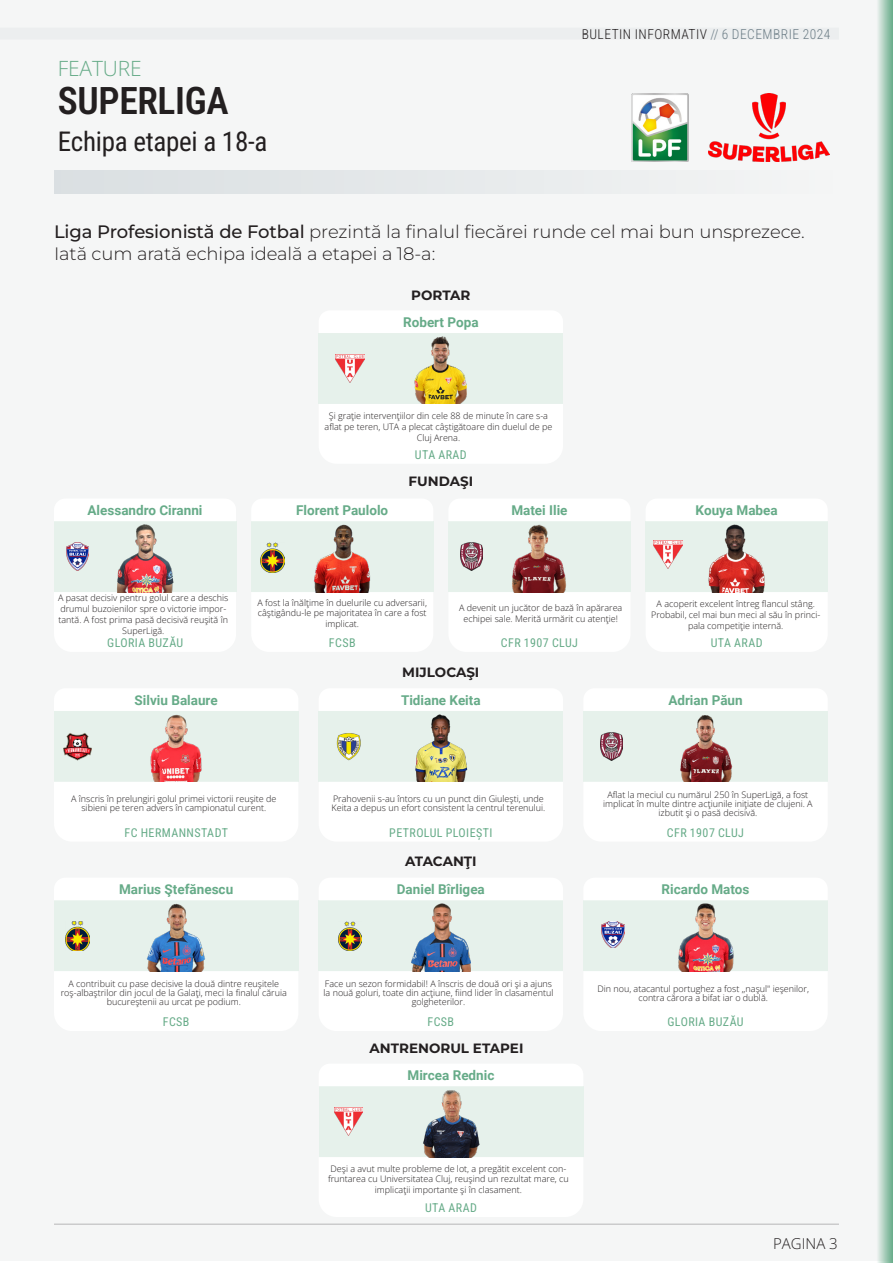
<style>
.page{position:relative;width:893px;height:1263px;background:#fff}
.page>*{position:absolute;margin:0;border:0;box-sizing:border-box;transform-origin:0 0}
.t1{font:600 37.5px "Roboto Condensed";letter-spacing:-.01em;color:#231f20}
.t2{font:27px "Roboto Condensed";letter-spacing:-.01em;color:#231f20}
.t3{font:300 21px "Open Sans";letter-spacing:-.01em;color:#66ab88}
.t4{font:300 18px "Montserrat";letter-spacing:-.005em;color:#231f20}
.t5{font:300 15px "Open Sans";color:#231f20}
.t6{font:700 13.5px "Roboto";color:#66ab88}
.t7{font:700 13.5px "Montserrat";color:#231f20}
.t8{font:300 13.5px "Roboto Condensed";letter-spacing:.035em;color:#231f20}
.t9{font:12px "Roboto Condensed";letter-spacing:.035em;color:#66ab88}
.t10{font:300 9px/10.8px "Open Sans";color:#231f20;text-align:center}
.s1{color:#6c7d86}
.s2{font-weight:500}
</style>
<div class="page">
<div style="left:0;top:0;width:893px;height:1261px;background:#f5f6f6"></div>
<div style="left:0;top:28px;width:839px;height:12px;background:#eceeef"></div>
<hr style="left:54px;top:1224px;width:785px;height:1px;background:#231f20">
<svg style="left:878px;top:0;width:15px;height:1263px"></svg>
<div style="left:54px;top:171px;width:785px;height:23px;background:linear-gradient(to right,#d9dfe1,#f4f5f5)"></div>
<img style="left:631px;top:94px;width:58px;height:67px">
<img style="left:708px;top:94px;width:122px;height:67px">
<div style="left:319px;top:333px;width:244px;height:71px;background:#e6f1eb"></div>
<div style="left:54px;top:522px;width:182px;height:71px;background:#e6f1eb"></div>
<div style="left:251px;top:521px;width:182px;height:72px;background:#e6f1eb"></div>
<div style="left:54px;top:711px;width:244px;height:70px;background:#e6f1eb"></div>
<div style="left:54px;top:901px;width:244px;height:71px;background:#e6f1eb"></div>
<div style="left:319px;top:1087px;width:264px;height:71px;background:#e6f1eb"></div>
<div style="left:319px;top:711px;width:244px;height:70px;background:#e6f1eb"></div>
<div style="left:319px;top:901px;width:244px;height:71px;background:#e6f1eb"></div>
<div style="left:583px;top:711px;width:245px;height:71px;background:#e6f1eb"></div>
<div style="left:583px;top:901px;width:245px;height:71px;background:#e6f1eb"></div>
<div style="left:448px;top:521px;width:182px;height:72px;background:#e6f1eb"></div>
<div style="left:646px;top:521px;width:182px;height:72px;background:#e6f1eb"></div>
<img style="left:411px;top:336px;width:60px;height:68px">
<img style="left:114px;top:524px;width:63px;height:68px">
<img style="left:312px;top:524px;width:61px;height:68px">
<img style="left:145px;top:714px;width:62px;height:68px">
<img style="left:147px;top:903px;width:59px;height:68px">
<img style="left:420px;top:1089px;width:62px;height:68px">
<img style="left:411px;top:714px;width:60px;height:68px">
<img style="left:411px;top:903px;width:59px;height:68px">
<img style="left:674px;top:714px;width:63px;height:68px">
<img style="left:674px;top:903px;width:63px;height:68px">
<img style="left:508px;top:524px;width:63px;height:68px">
<img style="left:707px;top:524px;width:60px;height:68px">
<img style="left:336px;top:354px;width:28px;height:29px">
<img style="left:66px;top:542px;width:23px;height:29px">
<img style="left:261px;top:542px;width:23px;height:30px">
<img style="left:64px;top:732px;width:27px;height:28px">
<img style="left:65px;top:921px;width:25px;height:29px">
<img style="left:334px;top:1107px;width:29px;height:29px">
<img style="left:336px;top:729px;width:27px;height:31px">
<img style="left:339px;top:921px;width:22px;height:29px">
<img style="left:600px;top:732px;width:22px;height:28px">
<img style="left:602px;top:921px;width:22px;height:26px">
<img style="left:461px;top:542px;width:22px;height:29px">
<img style="left:654px;top:540px;width:28px;height:28px">
<p class="t3" style="left:58px;top:54px;width:85px">FEATURE</p>
<p class="t1" style="left:58px;top:74px;width:172px">SUPERLIGA</p>
<p class="t2" style="left:58px;top:123px;width:211px">Echipa etapei a 18-a</p>
<p class="t8" style="left:582px;top:24px;width:250px">BULETIN INFORMATIV <span class="s1">// 6 DECEMBRIE 2024</span></p>
<p class="t4" style="left:54px;top:220px;width:752px"><span class="s2">Liga Profesionistă de Fotbal</span> prezintă la finalul fiecărei runde cel mai bun unsprezece.</p>
<p class="t4" style="left:54px;top:241px;width:383px">Iată cum arată echipa ideală a etapei a 18-a:</p>
<p class="t7" style="left:411px;top:285px;width:61px">PORTAR</p>
<p class="t6" style="left:403px;top:313px;width:77px">Robert Popa</p>
<p class="t10" style="left:325px;top:410px;width:229px">Şi graţie intervenţiilor din cele 88 de minute în care s-a aflat pe teren, UTA a plecat câştigătoare din duelul de pe<br>Cluj Arena.</p>
<p class="t9" style="left:415px;top:446px;width:53px">UTA ARAD</p>
<p class="t6" style="left:88px;top:501px;width:117px">Alessandro Ciranni</p>
<p class="t6" style="left:296px;top:501px;width:94px">Florent Paulolo</p>
<p class="t7" style="left:409px;top:472px;width:66px">FUNDAŞI</p>
<p class="t6" style="left:511px;top:501px;width:58px">Matei Ilie</p>
<p class="t6" style="left:696px;top:501px;width:84px">Kouya Mabea</p>
<p class="t10" style="left:58px;top:592px;width:172px">A pasat decisiv pentru golul care a deschis drumul buzoienilor spre o victorie impor&shy;tantă. A fost prima pasă decisivă reuşită în SuperLigă.</p>
<p class="t10" style="left:258px;top:597px;width:171px">A fost la înălţime în duelurile cu adversarii, câştigându-le pe majoritatea în care a fost implicat.</p>
<p class="t9" style="left:107px;top:634px;width:78px">GLORIA BUZĂU</p>
<p class="t9" style="left:329px;top:634px;width:28px">FCSB</p>
<p class="t10" style="left:459px;top:602px;width:165px">A devenit un jucător de bază în apărarea echipei sale. Merită urmărit cu atenţie!</p>
<p class="t10" style="left:651px;top:598px;width:171px">A acoperit excelent întreg flancul stâng.<br>Probabil, cel mai bun meci al său în princi&shy;pala competiţie internă.</p>
<p class="t9" style="left:501px;top:634px;width:79px">CFR 1907 CLUJ</p>
<p class="t9" style="left:711px;top:634px;width:53px">UTA ARAD</p>
<p class="t7" style="left:402px;top:663px;width:79px">MIJLOCAŞI</p>
<p class="t6" style="left:135px;top:691px;width:85px">Silviu Balaure</p>
<p class="t6" style="left:401px;top:691px;width:81px">Tidiane Keita</p>
<p class="t6" style="left:668px;top:691px;width:76px">Adrian Păun</p>
<p class="t10" style="left:71px;top:794px;width:207px;line-height:9px">A înscris în prelungiri golul primei victorii reuşite de sibieni pe teren advers în campionatul curent.</p>
<p class="t10" style="left:331px;top:794px;width:215px;line-height:9px;text-align:left">Prahovenii s-au întors cu un punct din Giuleşti, unde<br>Keita a depus un efort consistent la centrul terenului.</p>
<p class="t10" style="left:603px;top:790px;width:211px;line-height:9px">Aflat la meciul cu numărul 250 în SuperLigă, a fost implicat în multe dintre acţiunile iniţiate de clujeni. A izbutit şi o pasă decisivă.</p>
<p class="t9" style="left:125px;top:824px;width:105px">FC HERMANNSTADT</p>
<p class="t9" style="left:389px;top:824px;width:105px">PETROLUL PLOIEȘTI</p>
<p class="t9" style="left:667px;top:824px;width:79px">CFR 1907 CLUJ</p>
<p class="t7" style="left:405px;top:851px;width:73px">ATACANŢI</p>
<p class="t6" style="left:119px;top:880px;width:116px">Marius Ştefănescu</p>
<p class="t6" style="left:397px;top:880px;width:90px">Daniel Bîrligea</p>
<p class="t6" style="left:662px;top:880px;width:89px">Ricardo Matos</p>
<p class="t10" style="left:61px;top:979px;width:228px;line-height:9px">A contribuit cu pase decisive la două dintre reuşitele roş-albaştrilor din jocul de la Galaţi, meci la finalul căruia bucureştenii au urcat pe podium.</p>
<p class="t10" style="left:324px;top:979px;width:231px;line-height:9px">Face un sezon formidabil! A înscris de două ori şi a ajuns la nouă goluri, toate din acţiune, fiind lider în clasamentul golgheterilor.</p>
<p class="t10" style="left:597px;top:984px;width:213px;line-height:9px">Din nou, atacantul portughez a fost ,,naşul" ieşenilor, contra cărora a bifat iar o dublă.</p>
<p class="t9" style="left:163px;top:1013px;width:28px">FCSB</p>
<p class="t9" style="left:428px;top:1013px;width:28px">FCSB</p>
<p class="t9" style="left:667px;top:1013px;width:78px">GLORIA BUZĂU</p>
<p class="t7" style="left:370px;top:1039px;width:155px">ANTRENORUL ETAPEI</p>
<p class="t6" style="left:408px;top:1066px;width:88px">Mircea Rednic</p>
<p class="t10" style="left:328px;top:1162px;width:242px">Deşi a avut multe probleme de lot, a pregătit excelent con&shy;fruntarea cu Universitatea Cluj, reuşind un rezultat mare, cu implicaţii importante şi în clasament.</p>
<p class="t9" style="left:425px;top:1199px;width:53px">UTA ARAD</p>
<p class="t5" style="left:773px;top:1233px;width:66px">PAGINA 3</p>
</div>
